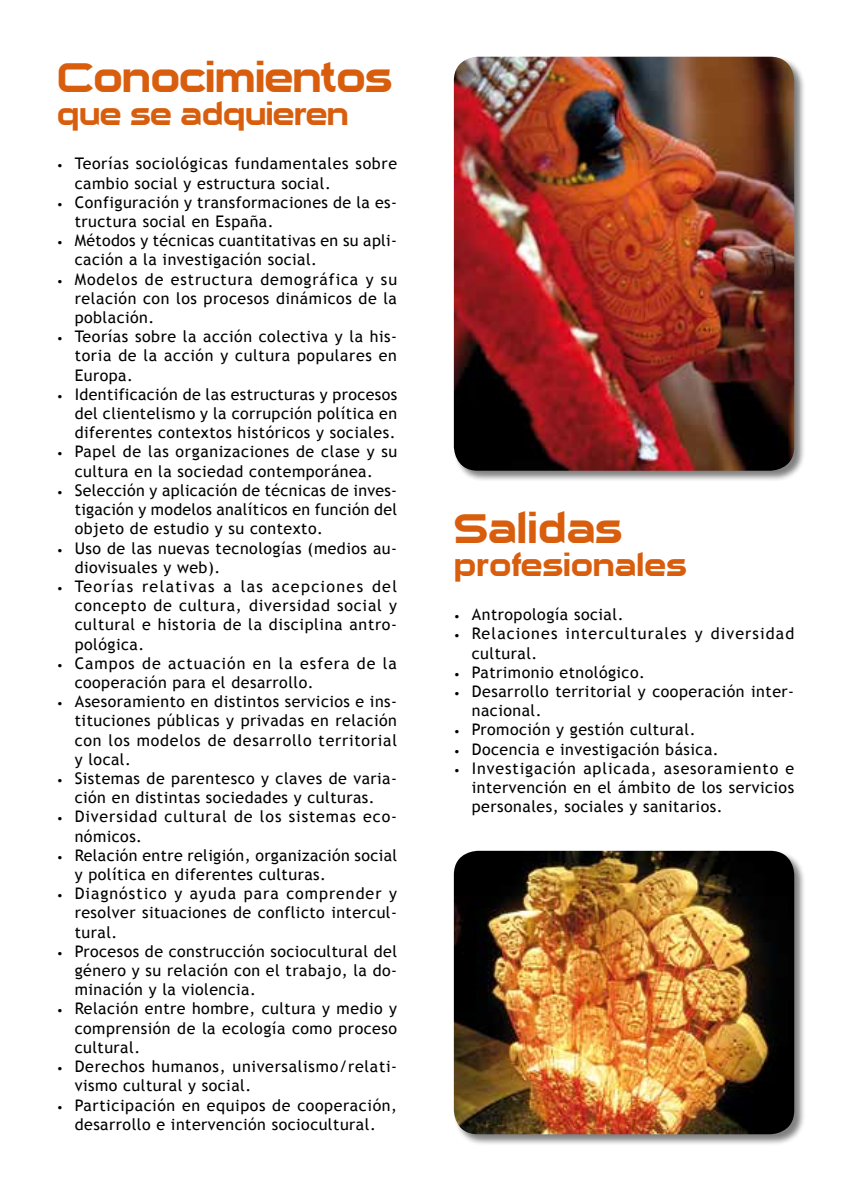
<style>
.page{position:relative;width:851px;height:1191px;background:#fff}
.page>*{position:absolute;margin:0;border:0;box-sizing:border-box;transform-origin:0 0}
.t1{font:40px "Sui Generis";letter-spacing:-.02em;color:#d85e0e}
.t2{font:40px "Sui Generis";color:#d85e0e}
.t3{font:30px "Sui Generis";letter-spacing:-.02em;color:#d85e0e}
.t4{font:30px "Sui Generis";color:#d85e0e}
.t5{font:16px/19.2px "Trebuchet MS";letter-spacing:.03em;color:#000;text-align:justify}
.t6{font:16px/19.2px "Trebuchet MS";letter-spacing:.07em;color:#000}
.t7{font:16px/19.2px "Trebuchet MS";letter-spacing:.055em;color:#000}
.s1{font-size:12px}
</style>
<div class="page">
<div style="left:453px;top:56px;width:353px;height:426px;background:#000;opacity:.5"></div>
<img style="left:454px;top:57px;width:340px;height:414px">
<div style="left:453px;top:850px;width:353px;height:296px;background:#000;opacity:.5"></div>
<img style="left:454px;top:850px;width:340px;height:284px">
<h1 class="t1" style="left:57px;top:57px;width:337px">Conocimientos</h1>
<h2 class="t3" style="left:57px;top:99px;width:294px">que se adquieren</h2>
<p class="t5" style="left:75px;top:154px;width:324px;text-indent:-18px"><span class="s1">•</span> Teorías sociológicas fundamentales sobre cambio social y estructura social.</p>
<p class="t5" style="left:75px;top:193px;width:324px;text-indent:-18px"><span class="s1">•</span> Configuración y transformaciones de la es&shy;tructura social en España.</p>
<p class="t5" style="left:75px;top:231px;width:324px;text-indent:-18px"><span class="s1">•</span> Métodos y técnicas cuantitativas en su apli&shy;cación a la investigación social.</p>
<p class="t5" style="left:75px;top:269px;width:324px;text-indent:-18px"><span class="s1">•</span> Modelos de estructura demográfica y su relación con los procesos dinámicos de la población.</p>
<p class="t5" style="left:75px;top:327px;width:324px;text-indent:-18px"><span class="s1">•</span> Teorías sobre la acción colectiva y la his&shy;toria de la acción y cultura populares en Europa.</p>
<p class="t5" style="left:75px;top:385px;width:324px;text-indent:-18px"><span class="s1">•</span> Identificación de las estructuras y procesos del clientelismo y la corrupción política en diferentes contextos históricos y sociales.</p>
<p class="t5" style="left:57px;top:442px;width:342px;text-align:center"><span class="s1">•</span> Papel de las organizaciones de clase y su cultura en la sociedad contemporánea.</p>
<p class="t5" style="left:75px;top:481px;width:324px;text-indent:-18px"><span class="s1">•</span> Selección y aplicación de técnicas de inves&shy;tigación y modelos analíticos en función del objeto de estudio y su contexto.</p>
<p class="t5" style="left:75px;top:538px;width:324px;text-indent:-18px"><span class="s1">•</span> Uso de las nuevas tecnologías (medios au&shy;diovisuales y web).</p>
<p class="t5" style="left:75px;top:577px;width:324px;text-indent:-18px"><span class="s1">•</span> Teorías relativas a las acepciones del concepto de cultura, diversidad social y cultural e historia de la disciplina antro&shy;pológica.</p>
<p class="t5" style="left:75px;top:653px;width:324px;text-indent:-18px"><span class="s1">•</span> Campos de actuación en la esfera de la cooperación para el desarrollo.</p>
<p class="t5" style="left:75px;top:692px;width:324px;text-indent:-18px"><span class="s1">•</span> Asesoramiento en distintos servicios e ins&shy;tituciones públicas y privadas en relación con los modelos de desarrollo territorial y local.</p>
<p class="t5" style="left:57px;top:769px;width:342px;text-align:center"><span class="s1">•</span> Sistemas de parentesco y claves de varia&shy;ción en distintas sociedades y culturas.</p>
<p class="t7" style="left:75px;top:807px;width:324px;text-indent:-18px"><span class="s1">•</span> Diversidad cultural de los sistemas eco&shy;nómicos.</p>
<p class="t5" style="left:75px;top:845px;width:324px;text-indent:-18px"><span class="s1">•</span> Relación entre religión, organización social y política en diferentes culturas.</p>
<p class="t5" style="left:75px;top:884px;width:324px;text-indent:-18px"><span class="s1">•</span> Diagnóstico y ayuda para comprender y resolver situaciones de conflicto intercul&shy;tural.</p>
<p class="t5" style="left:75px;top:941px;width:324px;text-indent:-18px"><span class="s1">•</span> Procesos de construcción sociocultural del género y su relación con el trabajo, la do&shy;minación y la violencia.</p>
<p class="t5" style="left:75px;top:999px;width:324px;text-indent:-18px"><span class="s1">•</span> Relación entre hombre, cultura y medio y comprensión de la ecología como proceso cultural.</p>
<p class="t5" style="left:75px;top:1057px;width:324px;text-indent:-18px"><span class="s1">•</span> Derechos humanos, universalismo/relati&shy;vismo cultural y social.</p>
<p class="t5" style="left:57px;top:1095px;width:342px;text-align:center"><span class="s1">•</span> Participación en equipos de cooperación, desarrollo e intervención sociocultural.</p>
<h1 class="t2" style="left:454px;top:507px;width:170px">Salidas</h1>
<h2 class="t4" style="left:454px;top:550px;width:234px">profesionales</h2>
<p class="t5" style="left:454px;top:605px;width:171px"><span class="s1">•</span> Antropología social.</p>
<p class="t6" style="left:472px;top:624px;width:324px;text-indent:-18px"><span class="s1">•</span> Relaciones interculturales y diversidad cultural.</p>
<p class="t5" style="left:454px;top:663px;width:193px"><span class="s1">•</span> Patrimonio etnológico.</p>
<p class="t5" style="left:472px;top:682px;width:324px;text-indent:-18px"><span class="s1">•</span> Desarrollo territorial y cooperación inter&shy;nacional.</p>
<p class="t5" style="left:454px;top:720px;width:243px"><span class="s1">•</span> Promoción y gestión cultural.</p>
<p class="t5" style="left:454px;top:739px;width:266px"><span class="s1">•</span> Docencia e investigación básica.</p>
<p class="t5" style="left:472px;top:759px;width:324px;text-indent:-18px"><span class="s1">•</span> Investigación aplicada, asesoramiento e intervención en el ámbito de los servicios personales, sociales y sanitarios.</p>
</div>
